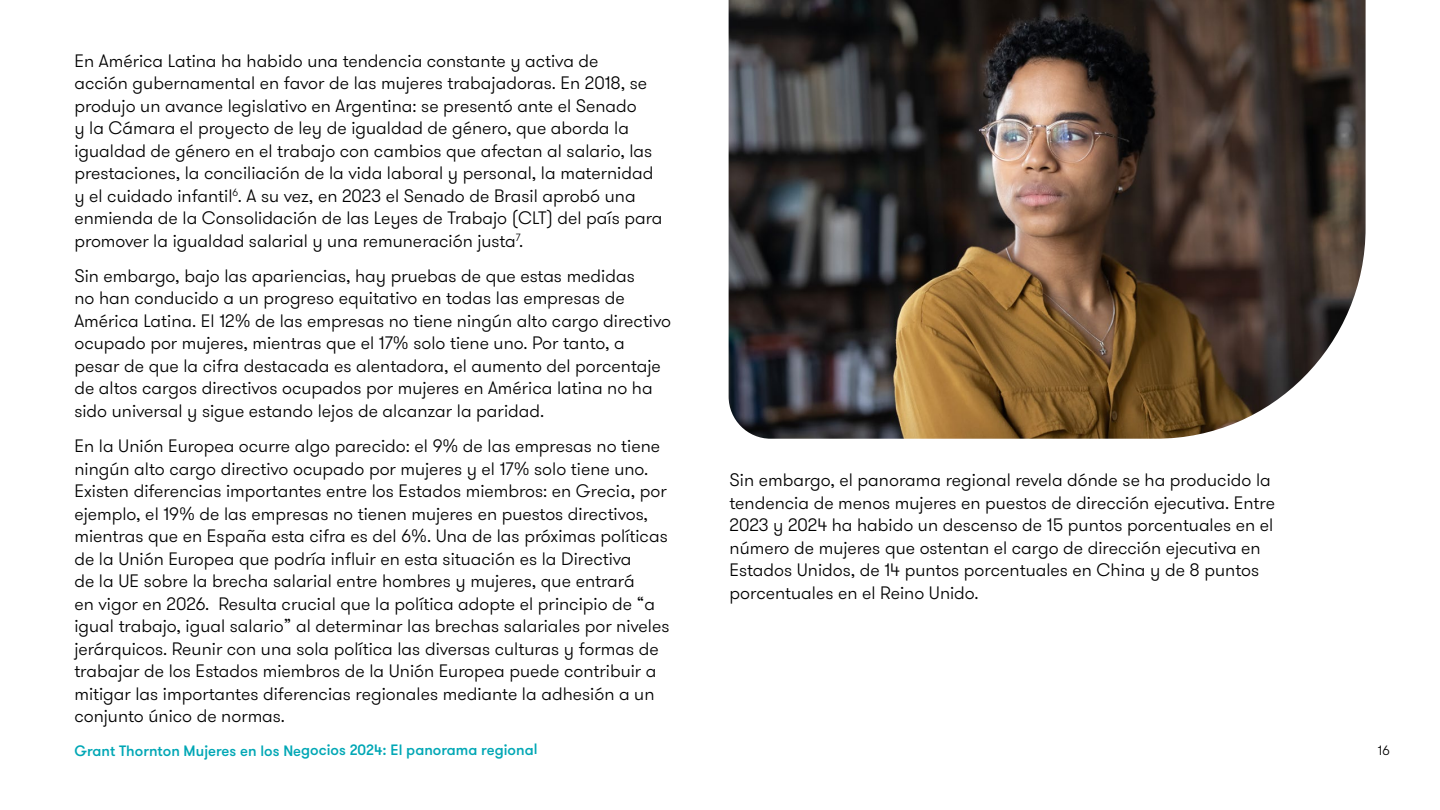
<style>
.page{position:relative;width:1440px;height:810px;background:#fff}
.page>*{position:absolute;margin:0;border:0;box-sizing:border-box;transform-origin:0 0}
.t1{font:300 18px/22.5px "GT Walsheim Pro";color:#000}
.t2{font:500 15px "GT Walsheim Pro";letter-spacing:-.005em;color:#00a7b5}
.t3{font:300 13.5px "GT Walsheim Pro";color:#000}
</style>
<div class="page">
<img style="left:729px;top:0;width:637px;height:439px">
<p class="t1" style="left:74px;top:50px;width:590px">En América Latina ha habido una tendencia constante y activa de<br>acción gubernamental en favor de las mujeres trabajadoras. En 2018, se produjo un avance legislativo en Argentina: se presentó ante el Senado<br>y la Cámara el proyecto de ley de igualdad de género, que aborda la igualdad de género en el trabajo con cambios que afectan al salario, las prestaciones, la conciliación de la vida laboral y personal, la maternidad y el cuidado infantil<sup>6</sup>. A su vez, en 2023 el Senado de Brasil aprobó una enmienda de la Consolidación de las Leyes de Trabajo (CLT) del país para promover la igualdad salarial y una remuneración justa<sup>7</sup>.</p>
<p class="t1" style="left:74px;top:265px;width:598px">Sin embargo, bajo las apariencias, hay pruebas de que estas medidas<br>no han conducido a un progreso equitativo en todas las empresas de América Latina. El 12% de las empresas no tiene ningún alto cargo directivo ocupado por mujeres, mientras que el 17% solo tiene uno. Por tanto, a pesar de que la cifra destacada es alentadora, el aumento del porcentaje de altos cargos directivos ocupados por mujeres en América latina no ha sido universal y sigue estando lejos de alcanzar la paridad.</p>
<p class="t1" style="left:74px;top:435px;width:597px">En la Unión Europea ocurre algo parecido: el 9% de las empresas no tiene ningún alto cargo directivo ocupado por mujeres y el 17% solo tiene uno.<br>Existen diferencias importantes entre los Estados miembros: en Grecia, por ejemplo, el 19% de las empresas no tienen mujeres en puestos directivos, mientras que en España esta cifra es del 6%. Una de las próximas políticas de la Unión Europea que podría influir en esta situación es la Directiva<br>de la UE sobre la brecha salarial entre hombres y mujeres, que entrará<br>en vigor en 2026. Resulta crucial que la política adopte el principio de “a igual trabajo, igual salario” al determinar las brechas salariales por niveles jerárquicos. Reunir con una sola política las diversas culturas y formas de trabajar de los Estados miembros de la Unión Europea puede contribuir a mitigar las importantes diferencias regionales mediante la adhesión a un conjunto único de normas.</p>
<p class="t2" style="left:74px;top:741px;width:465px">Grant Thornton Mujeres en los Negocios 2024: El panorama regional</p>
<p class="t1" style="left:730px;top:469px;width:547px">Sin embargo, el panorama regional revela dónde se ha producido la tendencia de menos mujeres en puestos de dirección ejecutiva. Entre 2023 y 2024 ha habido un descenso de 15 puntos porcentuales en el número de mujeres que ostentan el cargo de dirección ejecutiva en Estados Unidos, de 14 puntos porcentuales en China y de 8 puntos porcentuales en el Reino Unido.</p>
<p class="t3" style="left:1378px;top:741px;width:13px">16</p>
</div>
